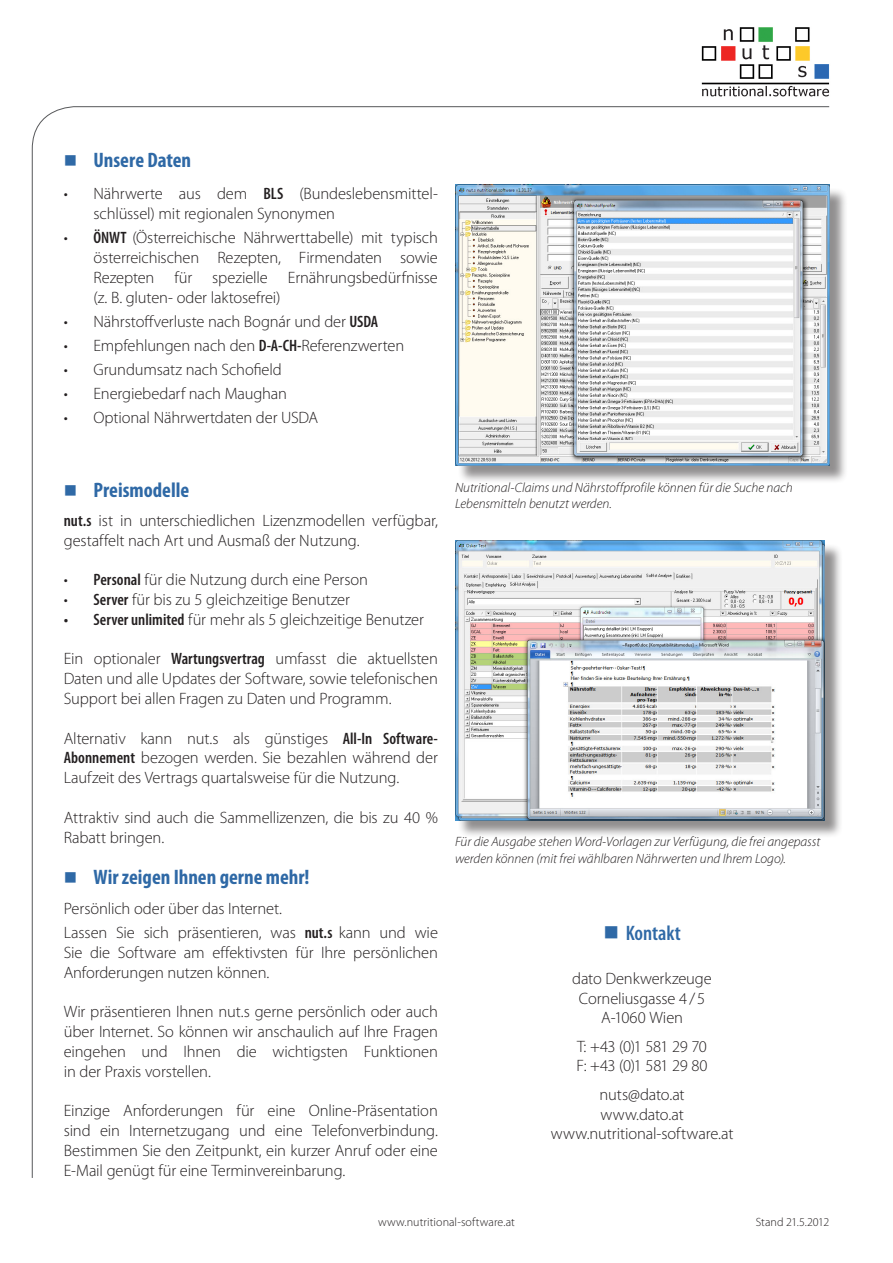
<style>
.page{position:relative;width:893px;height:1263px;background:#fff}
.page>*{position:absolute;margin:0;border:0;box-sizing:border-box;transform-origin:0 0}
.Headline_16pt{font:700 condensed 21px "Myriad Pro";color:#2f69a6}
.t1{font:600 condensed 21px "Myriad Pro";color:#2f69a6}
.Fliesstext{font:300 16.5px/19.8px "Myriad Pro";letter-spacing:-.01em;color:#231f20;text-align:justify}
.Subline_12pt{font:300 16.5px "Myriad Pro";letter-spacing:-.01em;color:#231f20}
.Bildtext_Fusszeile{font:italic 300 13.5px/16.2px "Myriad Pro";color:#231f20}
.t2{font:300 12px "Myriad Pro";letter-spacing:.005em;color:#231f20}
.s1{font-weight:600;font-stretch:condensed}
</style>
<div class="page">
<div style="left:457px;top:187px;width:391px;height:297px;background:#231f20;opacity:.5"></div>
<img style="left:455px;top:185px;width:374px;height:280px">
<div style="left:457px;top:543px;width:386px;height:295px;background:#231f20;opacity:.5"></div>
<img style="left:455px;top:541px;width:370px;height:279px">
<img style="left:701px;top:27px;width:129px;height:70px">
<p class="Headline_16pt" style="left:64px;top:147px;width:129px">■ Unsere Daten</p>
<p class="Fliesstext" style="left:94px;top:184px;width:346px;text-indent:-30px">• Nährwerte aus dem <span class="s1">BLS</span> (Bundeslebensmittel&shy;schlüssel) mit regionalen Synonymen</p>
<p class="Fliesstext" style="left:94px;top:228px;width:346px;text-indent:-30px">• <span class="s1">ÖNWT</span> (Österreichische Nährwerttabelle) mit typisch österreichischen Rezepten, Firmendaten sowie Rezepten für spezielle Ernährungsbedürfnisse (z. B. gluten- oder laktosefrei)</p>
<p class="Fliesstext" style="left:64px;top:312px;width:316px">• Nährstoffverluste nach Bognár und der <span class="s1">USDA</span></p>
<p class="Fliesstext" style="left:64px;top:336px;width:342px">• Empfehlungen nach den <span class="s1">D-A-CH-</span>Referenzwerten</p>
<p class="Fliesstext" style="left:64px;top:360px;width:220px">• Grundumsatz nach Schofield</p>
<p class="Fliesstext" style="left:64px;top:384px;width:225px">• Energiebedarf nach Maughan</p>
<p class="Fliesstext" style="left:64px;top:408px;width:256px">• Optional Nährwertdaten der USDA</p>
<p class="Headline_16pt" style="left:64px;top:477px;width:127px">■ Preismodelle</p>
<p class="Fliesstext" style="left:64px;top:511px;width:376px"><span class="s1">nut.s</span> ist in unterschiedlichen Lizenzmodellen verfügbar, gestaffelt nach Art und Ausmaß der Nutzung.</p>
<p class="Fliesstext" style="left:64px;top:570px;width:306px">• <span class="s1">Personal</span> für die Nutzung durch eine Person</p>
<p class="Fliesstext" style="left:64px;top:590px;width:288px">• <span class="s1">Server</span> für bis zu 5 gleichzeitige Benutzer</p>
<p class="Fliesstext" style="left:64px;top:610px;width:362px"><span class="s1">• Server unlimited</span> für mehr als 5 gleichzeitige Benutzer</p>
<p class="Fliesstext" style="left:64px;top:649px;width:376px">Ein optionaler <span class="s1">Wartungsvertrag</span> umfasst die aktuellsten Daten und alle Updates der Software, sowie telefonischen Support bei allen Fragen zu Daten und Programm.</p>
<p class="Fliesstext" style="left:64px;top:728px;width:376px">Alternativ kann nut.s als günstiges <span class="s1">All-In Software-Abonnement</span> bezogen werden. Sie bezahlen während der Laufzeit des Vertrags quartalsweise für die Nutzung.</p>
<p class="Fliesstext" style="left:64px;top:808px;width:376px">Attraktiv sind auch die Sammellizenzen, die bis zu 40 %<br>Rabatt bringen.</p>
<p class="Headline_16pt" style="left:64px;top:864px;width:247px">■ Wir zeigen Ihnen gerne mehr!</p>
<p class="Subline_12pt" style="left:64px;top:899px;width:220px">Persönlich oder über das Internet.</p>
<p class="Fliesstext" style="left:64px;top:923px;width:376px">Lassen Sie sich präsentieren, was <span class="s1">nut.s</span> kann und wie Sie die Software am effektivsten für Ihre persönlichen Anforderungen nutzen können.</p>
<p class="Fliesstext" style="left:64px;top:1002px;width:376px">Wir präsentieren Ihnen nut.s gerne persönlich oder auch über Internet. So können wir anschaulich auf Ihre Fragen eingehen und Ihnen die wichtigsten Funktionen in der Praxis vorstellen.</p>
<p class="Fliesstext" style="left:64px;top:1101px;width:376px">Einzige Anforderungen für eine Online-Präsentation sind ein Internetzugang und eine Telefonverbindung.<br>Bestimmen Sie den Zeitpunkt, ein kurzer Anruf oder eine E-Mail genügt für eine Terminvereinbarung.</p>
<p class="Bildtext_Fusszeile" style="left:455px;top:480px;width:339px">Nutritional-Claims und Nährstoffprofile können für die Suche nach<br>Lebensmitteln benutzt werden.</p>
<p class="Bildtext_Fusszeile" style="left:455px;top:834px;width:367px">Für die Ausgabe stehen Word-Vorlagen zur Verfügung, die frei angepasst</p>
<p class="Bildtext_Fusszeile" style="left:455px;top:850px;width:332px">werden können (mit frei wählbaren Nährwerten und Ihrem Logo).</p>
<p class="t1" style="left:603px;top:921px;width:79px">■ Kontakt</p>
<p class="Fliesstext" style="left:572px;top:968px;width:141px">dato Denkwerkzeuge</p>
<p class="Fliesstext" style="left:579px;top:988px;width:128px">Corneliusgasse 4 / 5</p>
<p class="Fliesstext" style="left:601px;top:1008px;width:83px">A-1060 Wien</p>
<p class="Fliesstext" style="left:577px;top:1036px;width:131px">T: +43 (0)1 581 29 70</p>
<p class="Fliesstext" style="left:576px;top:1056px;width:133px">F: +43 (0)1 581 29 80</p>
<p class="Fliesstext" style="left:599px;top:1084px;width:87px">nuts@dato.at</p>
<p class="Fliesstext" style="left:600px;top:1104px;width:85px">www.dato.at</p>
<p class="Fliesstext" style="left:551px;top:1124px;width:184px">www.nutritional-software.at</p>
<p class="t2" style="left:378px;top:1215px;width:138px">www.nutritional-software.at</p>
<p class="t2" style="left:756px;top:1215px;width:75px">Stand 21.5.2012</p>
</div>
